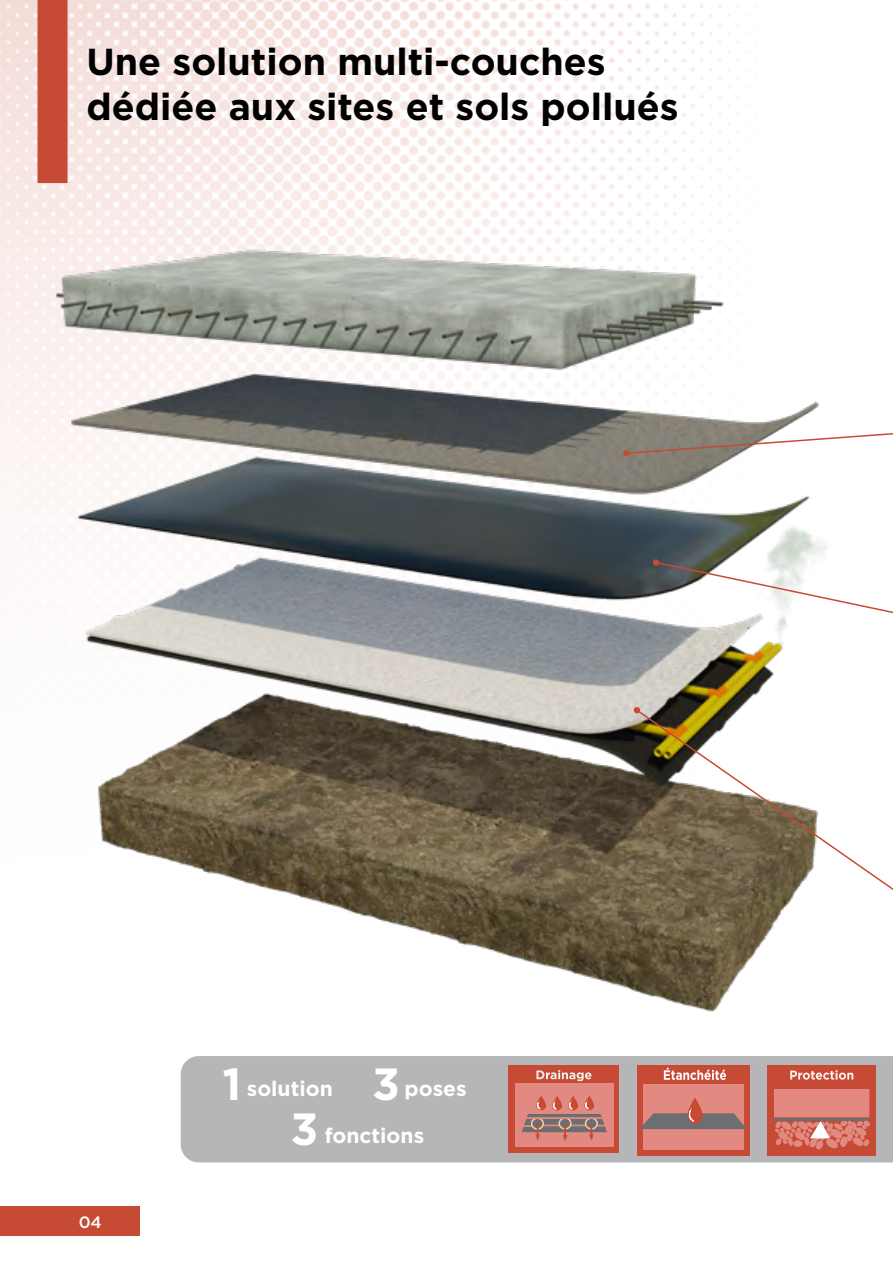
<style>
.page{position:relative;width:893px;height:1263px;background:#fff}
.page>*{position:absolute;margin:0;border:0;box-sizing:border-box;transform-origin:0 0}
.t1{font:700 45px "Gotham";color:#fff}
.t2{font:700 37.5px/45px "Gotham";color:#000}
.t3{font:700 21px "Gotham";color:#fff}
.t4{font:500 16.5px "Gotham";color:#fff}
.s1{font-size:45px}
</style>
<div class="page">
<div style="left:0;top:1206px;width:139px;height:30px;background:#c74a34"></div>
<img style="left:0;top:0;width:748px;height:494px">
<div style="left:38px;top:0;width:30px;height:183px;background:#c74a34"></div>
<img style="left:30px;top:223px;width:798px;height:789px">
<svg style="left:625px;top:424px;width:268px;height:31px"></svg>
<div style="left:623px;top:450px;width:7px;height:7px;background:#c74a34;border-radius:3px"></div>
<svg style="left:652px;top:559px;width:241px;height:79px"></svg>
<svg style="left:635px;top:708px;width:258px;height:260px"></svg>
<svg style="left:633px;top:707px;width:8px;height:7px"></svg>
<div style="left:181px;top:1056px;width:712px;height:106px;background:#b6b6b8"></div>
<div style="left:508px;top:1065px;width:111px;height:88px;background:#c74a34"></div>
<div style="left:515px;top:1083px;width:99px;height:64px;background:#e28a82"></div>
<svg style="left:536px;top:1070px;width:55px;height:11px"></svg>
<svg style="left:522px;top:1096px;width:85px;height:45px"></svg>
<div style="left:637px;top:1065px;width:112px;height:91px;background:#c74a34"></div>
<div style="left:643px;top:1084px;width:101px;height:66px;background:#e28a82"></div>
<svg style="left:640px;top:1098px;width:107px;height:31px"></svg>
<svg style="left:664px;top:1067px;width:62px;height:13px"></svg>
<div style="left:767px;top:1065px;width:109px;height:90px;background:#c74a34"></div>
<svg style="left:790px;top:1070px;width:63px;height:10px"></svg>
<div style="left:774px;top:1090px;width:95px;height:27px;background:#e28a82"></div>
<hr style="left:774px;top:1118px;width:95px;height:2px;background:#6d6e71">
<svg style="left:775px;top:1120px;width:95px;height:29px"></svg>
<p class="t2" style="left:87px;top:39px;width:594px">Une solution multi-couches dédiée aux sites et sols pollués</p>
<p class="t4" style="left:79px;top:1211px;width:25px">04</p>
<p class="t1" style="left:222px;top:1054px;width:20px">1</p>
<p class="t3" style="left:372px;top:1074px;width:96px"><span class="s1">3</span> poses</p>
<p class="t3" style="left:247px;top:1075px;width:87px">solution</p>
<p class="t3" style="left:290px;top:1122px;width:135px"><span class="s1">3</span> fonctions</p>
</div>
